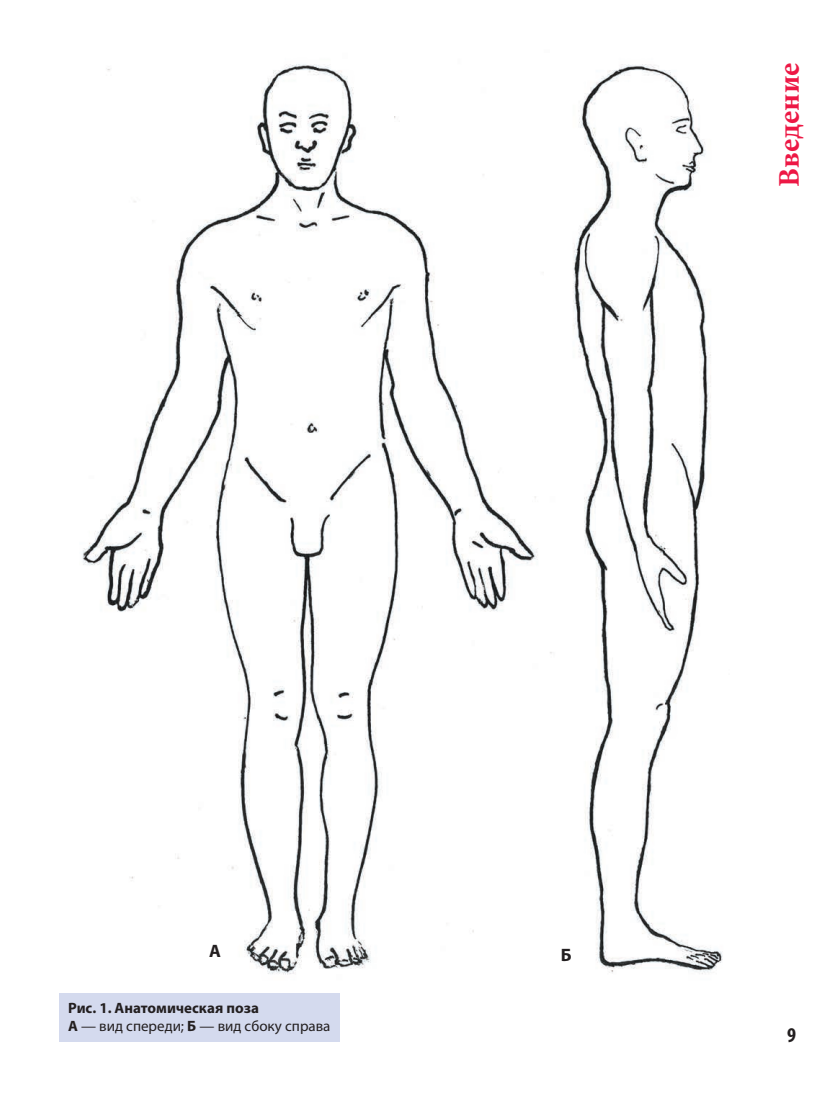
<style>
.page{position:relative;width:830px;height:1106px;background:#fff}
.page>*{position:absolute;margin:0;border:0;box-sizing:border-box;transform-origin:0 0}
.t1{font:700 30px "Minion Pro";color:#ed1845}
.t2{font:700 condensed 21px "Myriad Pro";color:#231f20}
.t3{font:700 18px "Myriad Pro";color:#231f20}
.t4{font:15px/18px "Myriad Pro";color:#231f20}
.s1{font-weight:700}
</style>
<div class="page">
<img style="left:82px;top:64px;width:641px;height:911px">
<div style="left:60px;top:993px;width:279px;height:49px;background:#d4daee"></div>
<p class="t1" style="left:770px;top:187px;width:126px;rotate:-90deg">Введение</p>
<p class="t3" style="left:209px;top:944px;width:13px">А</p>
<p class="t3" style="left:561px;top:948px;width:12px">Б</p>
<p class="t4" style="left:68px;top:1000px;width:264px"><span class="s1">Рис. 1. Анатомическая поза<br>А</span> — вид спереди; <span class="s1">Б</span> — вид сбоку справа</p>
<p class="t2" style="left:787px;top:1022px;width:10px">9</p>
</div>
